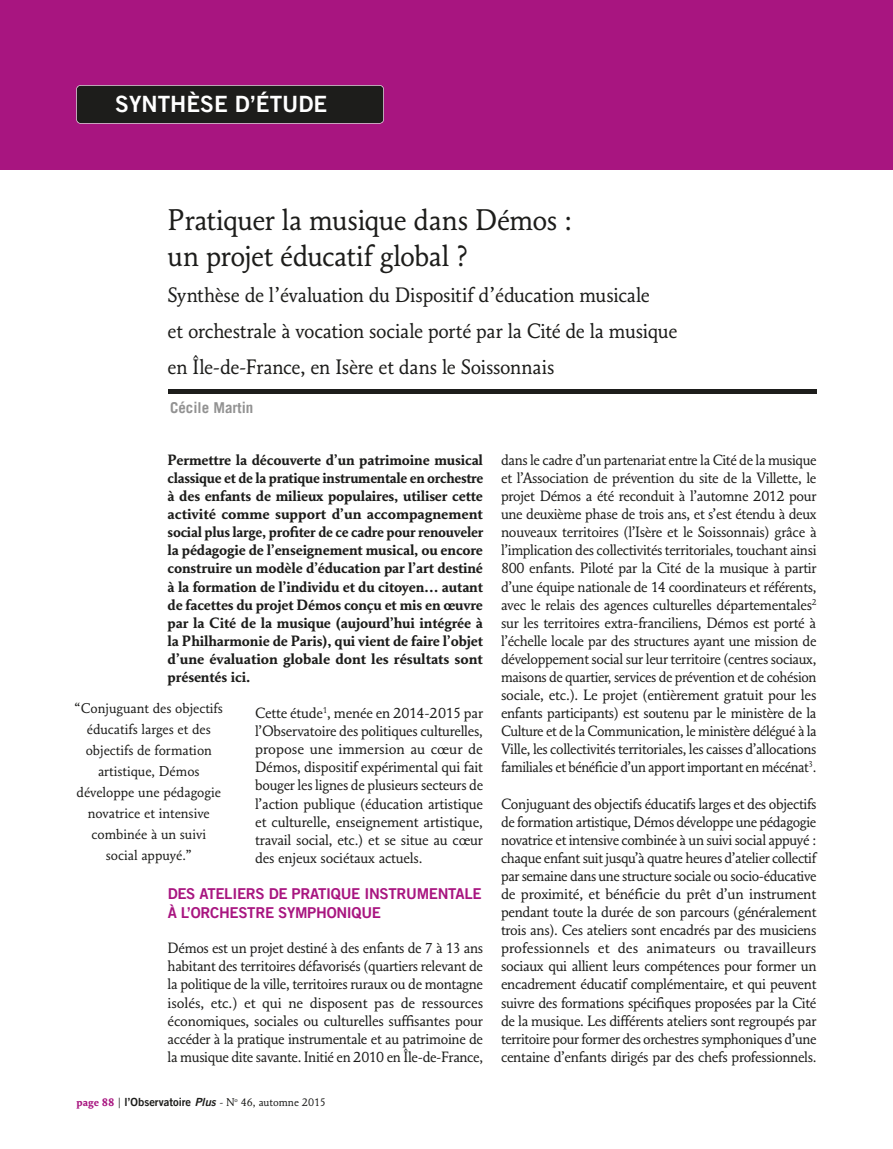
<style>
.page{position:relative;width:893px;height:1149px;background:#fff}
.page>*{position:absolute;margin:0;border:0;box-sizing:border-box;transform-origin:0 0}
.t1{font:30px/36px "Maxime";letter-spacing:-.015em;color:#1d1d1b}
.t2{font:22.5px "Trade Gothic Bold Two";color:#fff}
.t3{font:21px/36px "Maxime";letter-spacing:-.01em;color:#1d1d1b}
.t4{font:15px/18px "Maxime";letter-spacing:-.02em;color:#1d1d1b;text-align:justify}
.t5{font:700 15px/18px "Maxime";letter-spacing:-.005em;color:#1d1d1b;text-align:justify}
.t6{font:15px/18.3px "Trade Gothic Bold Two";letter-spacing:-.02em;color:#a81580}
.t7{font:700 15px "Trade Gothic";color:#929292}
.t8{font:14.25px/21px "Maxime";color:#1d1d1b;text-align:center}
.t9{font:11.25px "Maxime";color:#1d1d1b}
.s1{font-weight:700;color:#a81580}
.s2{font-family:"Trade Gothic Bold Two"}
.s3{font-family:"Trade Gothic Bold Two";font-style:italic}
</style>
<div class="page">
<div style="left:168px;top:389px;width:648px;height:5px;background:#1d1d1b"></div>
<div style="left:0;top:0;width:893px;height:170px;background:#a81580"></div>
<div style="left:76px;top:85px;width:308px;height:39px;background:#1d1d1b"></div>
<h2 class="t2" style="left:115px;top:90px;width:213px">SYNTHÈSE D’ÉTUDE</h2>
<h1 class="t1" style="left:168px;top:205px;width:406px">Pratiquer la musique dans Démos : un projet éducatif global ?</h1>
<h3 class="t3" style="left:168px;top:279px;width:511px">Synthèse de l’évaluation du Dispositif d’éducation musicale<br>et orchestrale à vocation sociale porté par la Cité de la musique en Île-de-France, en Isère et dans le Soissonnais</h3>
<p class="t7" style="left:170px;top:398px;width:85px">Cécile Martin</p>
<p class="t5" style="left:168px;top:452px;width:317px">Permettre la découverte d’un patrimoine musical classique et de la pratique instrumentale en orchestre à des enfants de milieux populaires, utiliser cette activité comme support d’un accompagnement social plus large, profiter de ce cadre pour renouveler la pédagogie de l’enseignement musical, ou encore construire un modèle d’éducation par l’art destiné à la formation de l’individu et du citoyen… autant de facettes du projet Démos conçu et mis en œuvre par la Cité de la musique (aujourd’hui intégrée à la Philharmonie de Paris), qui vient de faire l’objet d’une évaluation globale dont les résultats sont présentés ici.</p>
<p class="t4" style="left:255px;top:705px;width:230px">Cette étude<sup>1</sup>, menée en 2014-2015 par l’Observatoire des politiques culturelles, propose une immersion au cœur de Démos, dispositif expérimental qui fait bouger les lignes de plusieurs secteurs de l’action publique (éducation artistique et culturelle, enseignement artistique, travail social, etc.) et se situe au cœur des enjeux sociétaux actuels.</p>
<p class="t6" style="left:168px;top:884px;width:315px">DES ATELIERS DE PRATIQUE INSTRUMENTALE<br>À L’ORCHESTRE SYMPHONIQUE</p>
<p class="t4" style="left:168px;top:940px;width:317px">Démos est un projet destiné à des enfants de 7 à 13 ans habitant des territoires défavorisés (quartiers relevant de la politique de la ville, territoires ruraux ou de montagne isolés, etc.) et qui ne disposent pas de ressources économiques, sociales ou culturelles suffisantes pour accéder à la pratique instrumentale et au patrimoine de la musique dite savante. Initié en 2010 en Île-de-France,</p>
<p class="t8" style="left:75px;top:699px;width:150px">“Conjuguant des objectifs éducatifs larges et des objectifs de formation artistique, Démos développe une pédagogie novatrice et intensive combinée à un suivi social appuyé.”</p>
<p class="t9" style="left:77px;top:1097px;width:251px"><span class="s1">page 88</span> | <span class="s2">l’Observatoire</span> <span class="s3">Plus</span> - N<sup>o</sup> 46, automne 2015</p>
<p class="t4" style="left:501px;top:452px;width:317px">dans le cadre d’un partenariat entre la Cité de la musique et l’Association de prévention du site de la Villette, le projet Démos a été reconduit à l’automne 2012 pour une deuxième phase de trois ans, et s’est étendu à deux nouveaux territoires (l’Isère et le Soissonnais) grâce à l’implication des collectivités territoriales, touchant ainsi 800 enfants. Piloté par la Cité de la musique à partir d’une équipe nationale de 14 coordinateurs et référents, avec le relais des agences culturelles départementales<sup>2 </sup>sur les territoires extra-franciliens, Démos est porté à l’échelle locale par des structures ayant une mission de développement social sur leur territoire (centres sociaux, maisons de quartier, services de prévention et de cohésion sociale, etc.). Le projet (entièrement gratuit pour les enfants participants) est soutenu par le ministère de la Culture et de la Communication, le ministère délégué à la Ville, les collectivités territoriales, les caisses d’allocations familiales et bénéficie d’un apport important en mécénat<sup>3</sup>.</p>
<p class="t4" style="left:501px;top:795px;width:317px">Conjuguant des objectifs éducatifs larges et des objectifs de formation artistique, Démos développe une pédagogie novatrice et intensive combinée à un suivi social appuyé : chaque enfant suit jusqu’à quatre heures d’atelier collectif par semaine dans une structure sociale ou socio-éducative de proximité, et bénéficie du prêt d’un instrument pendant toute la durée de son parcours (généralement trois ans). Ces ateliers sont encadrés par des musiciens professionnels et des animateurs ou travailleurs sociaux qui allient leurs compétences pour former un encadrement éducatif complémentaire, et qui peuvent suivre des formations spécifiques proposées par la Cité de la musique. Les différents ateliers sont regroupés par territoire pour former des orchestres symphoniques d’une centaine d’enfants dirigés par des chefs professionnels.</p>
</div>
